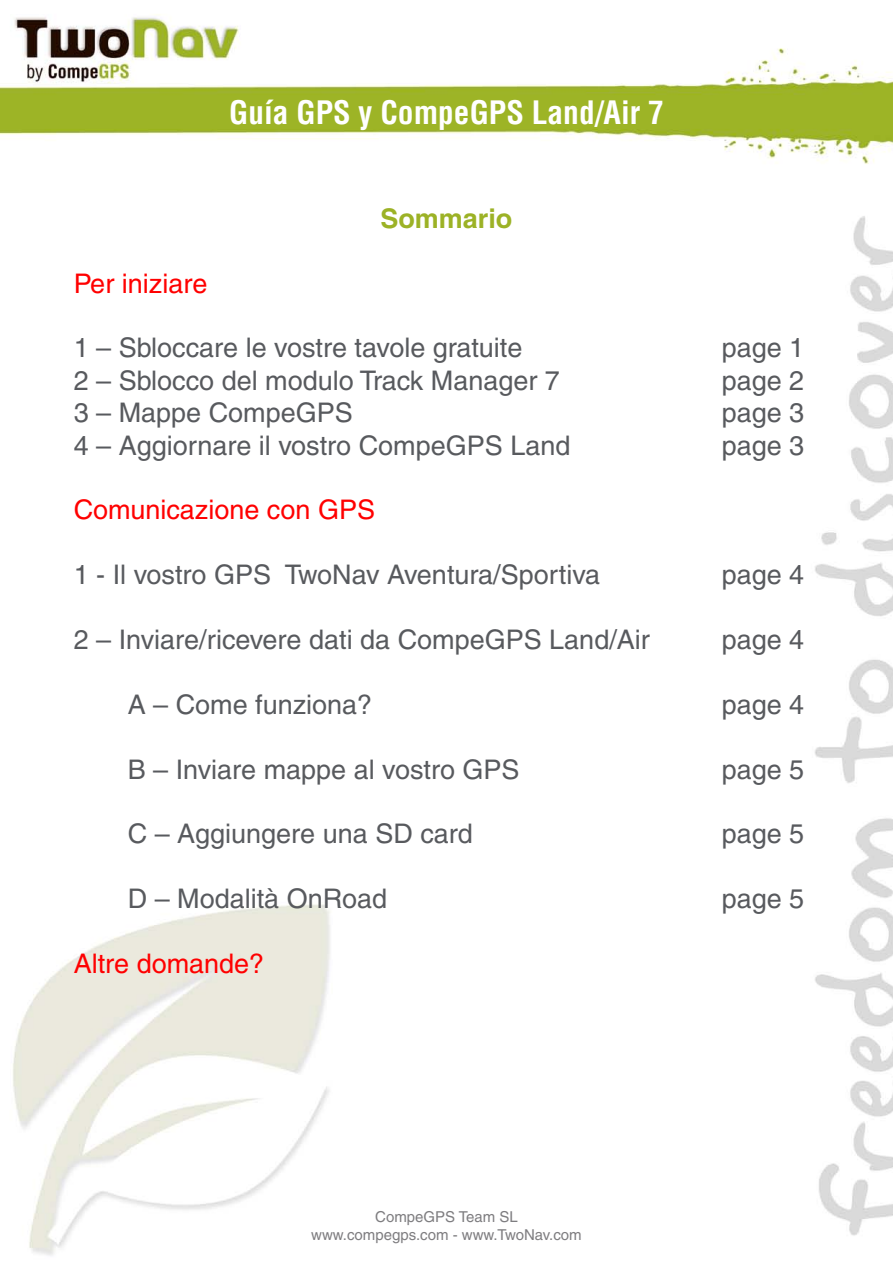
<style>
.page{position:relative;width:893px;height:1263px;background:#fff}
.page>*{position:absolute;margin:0;border:0;box-sizing:border-box;transform-origin:0 0}
.t1{font:700 condensed 31.5px "Helvetica";color:#fff}
.t2{font:27px "Helvetica";color:#585a5e}
.t3{font:27px "Helvetica";color:#f00}
.t4{font:700 27px "Helvetica";color:#9cb226}
.t5{font:15px/18px "Helvetica";color:#7e7d80;text-align:center}
</style>
<div class="page">
<img style="left:0;top:14px;width:893px;height:1242px">
<p class="t1" style="left:229px;top:92px;width:436px">Guía GPS y CompeGPS Land/Air 7</p>
<p class="t3" style="left:74px;top:267px;width:135px">Per iniziare</p>
<p class="t4" style="left:380px;top:202px;width:134px">Sommario</p>
<p class="t2" style="left:74px;top:332px;width:450px">1 – Sbloccare le vostre tavole gratuite</p>
<p class="t2" style="left:722px;top:332px;width:84px">page 1</p>
<p class="t2" style="left:74px;top:365px;width:488px">2 – Sblocco del modulo Track Manager 7</p>
<p class="t2" style="left:722px;top:365px;width:84px">page 2</p>
<p class="t2" style="left:74px;top:397px;width:281px">3 – Mappe CompeGPS</p>
<p class="t2" style="left:722px;top:397px;width:84px">page 3</p>
<p class="t2" style="left:74px;top:429px;width:498px">4 – Aggiornare il vostro CompeGPS Land</p>
<p class="t2" style="left:722px;top:429px;width:84px">page 3</p>
<p class="t3" style="left:74px;top:494px;width:303px">Comunicazione con GPS</p>
<p class="t2" style="left:74px;top:559px;width:528px">1 - Il vostro GPS TwoNav Aventura/Sportiva</p>
<p class="t2" style="left:722px;top:559px;width:84px">page 4</p>
<p class="t2" style="left:74px;top:624px;width:578px">2 – Inviare/ricevere dati da CompeGPS Land/Air</p>
<p class="t2" style="left:722px;top:624px;width:84px">page 4</p>
<p class="t2" style="left:128px;top:689px;width:246px">A – Come funziona?</p>
<p class="t2" style="left:722px;top:689px;width:84px">page 4</p>
<p class="t2" style="left:128px;top:753px;width:393px">B – Inviare mappe al vostro GPS</p>
<p class="t2" style="left:722px;top:753px;width:84px">page 5</p>
<p class="t2" style="left:128px;top:818px;width:347px">C – Aggiungere una SD card</p>
<p class="t2" style="left:722px;top:818px;width:84px">page 5</p>
<p class="t2" style="left:128px;top:883px;width:261px">D – Modalità OnRoad</p>
<p class="t2" style="left:722px;top:883px;width:84px">page 5</p>
<p class="t3" style="left:74px;top:948px;width:192px">Altre domande?</p>
<p class="t5" style="left:311px;top:1208px;width:272px">CompeGPS Team SL www.compegps.com - www.TwoNav.com</p>
</div>
